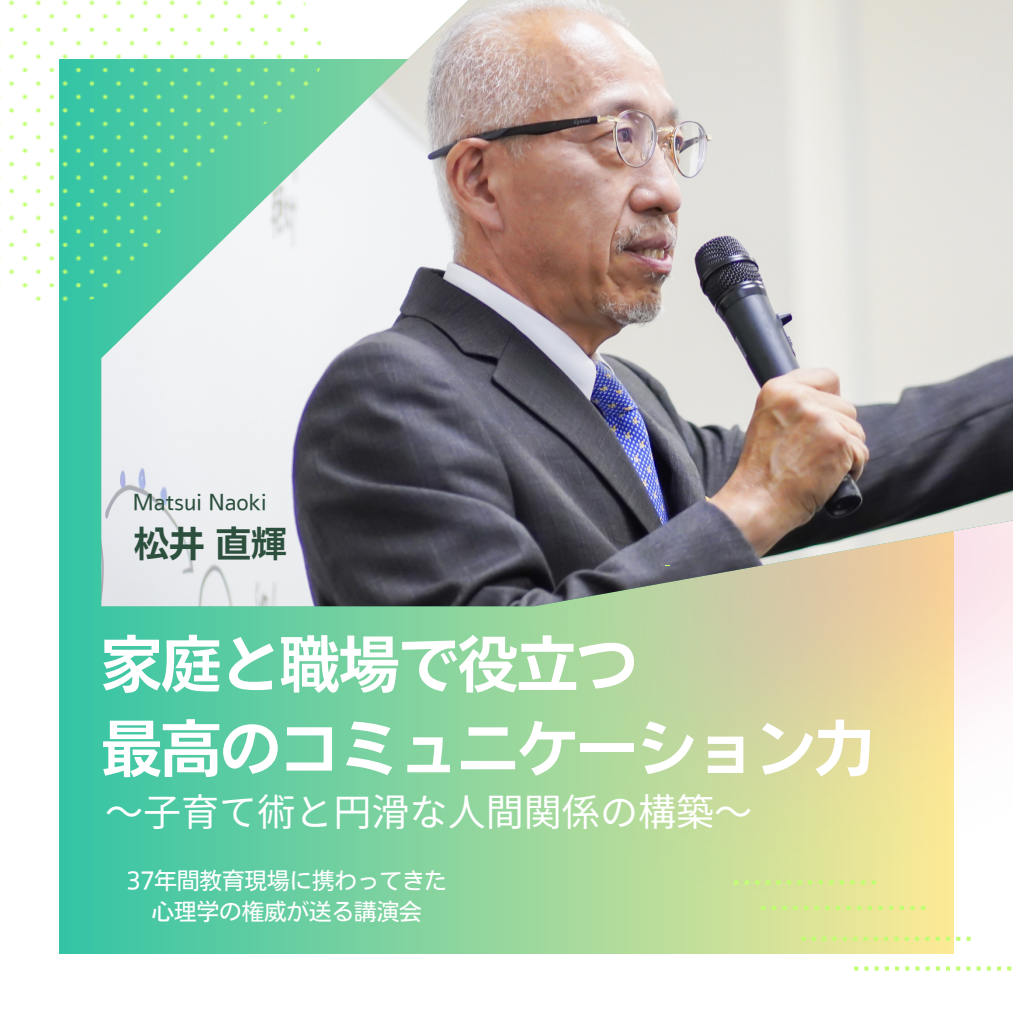
<style>
.page{position:relative;width:1013px;height:1013px;background:#fff}
.page>*{position:absolute;margin:0;border:0;box-sizing:border-box;transform-origin:0 0}
.t1{font:60.62px "Nud Motoya Cedar Std W5";letter-spacing:-.02em;color:#fff}
.t2{font:38px "Noto Sans JP";color:#fff}
.t3{font:35.5px "Nud Motoya Cedar Std W5";color:#2d503e}
.t4{font:22.5px "Nud Motoya Cedar Std W3";color:#fff}
.t5{font:20.88px "Nud Motoya Cedar Std W3";color:#2d503e}
</style>
<div class="page">
<div style="left:60px;top:60px;width:893px;height:893px;background:linear-gradient(to right,#33c4a5,#fdea96)"></div>
<img style="left:479px;top:606px;width:533px;height:332px">
<img style="left:101px;top:0;width:911px;height:606px">
<svg style="left:0;top:0;width:322px;height:304px"></svg>
<svg style="left:734px;top:880px;width:141px;height:4px"></svg>
<svg style="left:761px;top:905px;width:164px;height:4px"></svg>
<svg style="left:801px;top:931px;width:169px;height:18px;background:#e9ea9c"></svg>
<svg style="left:854px;top:966px;width:158px;height:4px"></svg>
<p class="t5" style="left:133px;top:491px;width:135px">Matsui Naoki</p>
<p class="t3" style="left:134px;top:525px;width:154px">松井直輝</p>
<p class="t1" style="left:101px;top:633px;width:537px">家庭と職場で役立つ</p>
<p class="t1" style="left:101px;top:718px;width:768px">最高のコミュニケーション力</p>
<p class="t2" style="left:105px;top:782px;width:645px">～子育て術と円滑な人間関係の構築～</p>
<p class="t4" style="left:126px;top:869px;width:322px">37年間教育現場に携わってきた</p>
<p class="t4" style="left:152px;top:900px;width:271px">心理学の権威が送る講演会</p>
</div>
